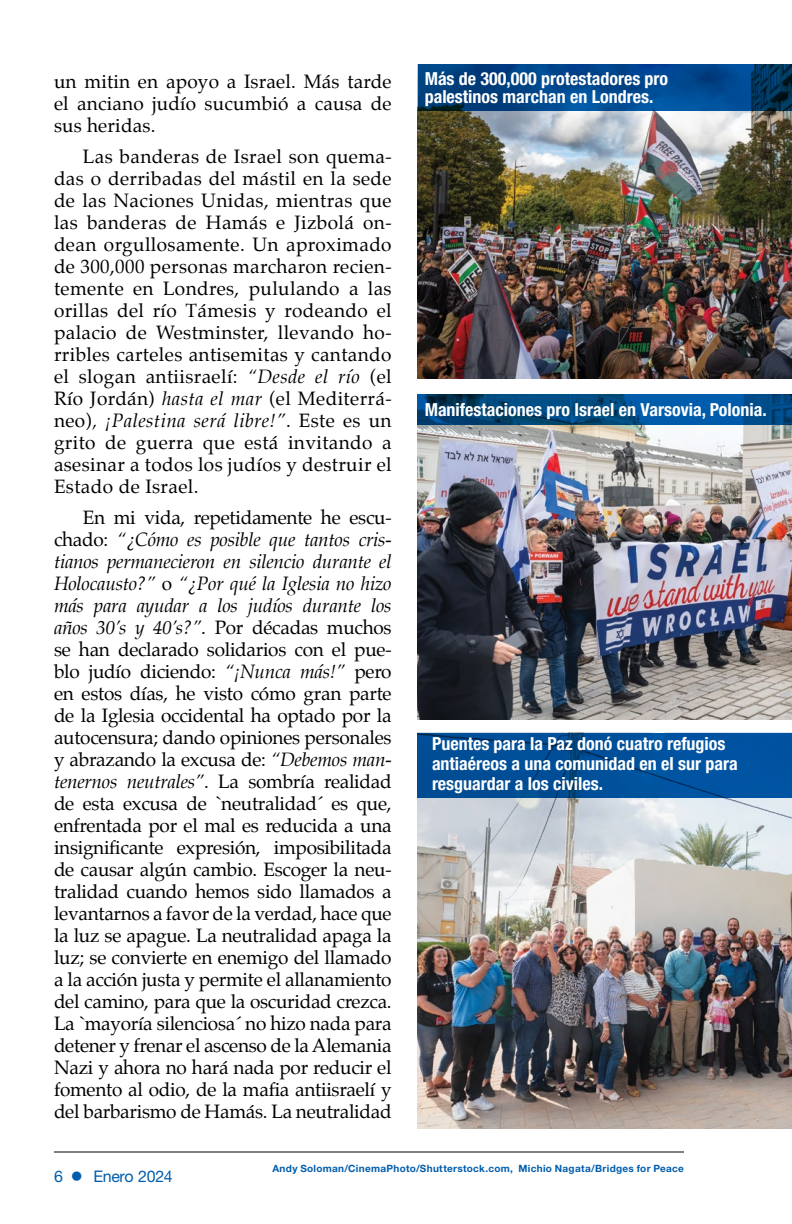
<style>
.page{position:relative;width:792px;height:1224px;background:#fff}
.page>*{position:absolute;margin:0;border:0;box-sizing:border-box;transform-origin:0 0}
.t1{font:19px/22px "Palatino CE";letter-spacing:.01em;color:#000;text-align:justify}
.t2{font:700 condensed 18px/18px "Helvetica Neue LT Std";color:#fff}
.t3{font:16px "Helvetica Neue LT Std";letter-spacing:-.02em;color:#005dac}
.t4{font:700 10px "Helvetica Neue LT Std";letter-spacing:.03em;color:#005dac}
.s1{font-style:italic}
</style>
<div class="page">
<img style="left:418px;top:425px;width:374px;height:294px">
<svg style="left:417px;top:395px;width:375px;height:30px;background:#004b86"></svg>
<hr style="left:54px;top:1152px;width:630px;height:1px;background:#000">
<img style="left:418px;top:111px;width:374px;height:267px">
<img style="left:418px;top:798px;width:374px;height:330px">
<svg style="left:418px;top:733px;width:374px;height:65px;background:#004e98"></svg>
<svg style="left:418px;top:65px;width:374px;height:46px;background:#004384"></svg>
<p class="t1" style="left:54px;top:72px;width:339px">un mitin en apoyo a Israel. Más tarde el anciano judío sucumbió a causa de sus heridas.</p>
<p class="t1" style="left:54px;top:147px;width:339px;text-indent:29px">Las banderas de Israel son quema&shy;das o derribadas del mástil en la sede de las Naciones Unidas, mientras que las banderas de Hamás e Jizbolá on&shy;dean orgullosamente. Un aproximado de 300,000 personas marcharon recien&shy;temente en Londres, pululando a las orillas del río Támesis y rodeando el palacio de Westminster, llevando ho&shy;rribles carteles antisemitas y cantando el slogan antiisraelí: <span class="s1">“Desde el río</span> (el Río Jordán) <span class="s1">hasta el mar</span> (el Mediterrá&shy;neo)<span class="s1">, ¡Palestina será libre!”</span>. Este es un grito de guerra que está invitando a asesinar a todos los judíos y destruir el Estado de Israel.</p>
<p class="t1" style="left:54px;top:508px;width:339px;text-indent:29px">En mi vida, repetidamente he escu&shy;chado: <span class="s1">“¿Cómo es posible que tantos cris&shy;tianos permanecieron en silencio durante el Holocausto?”</span> o <span class="s1">“¿Por qué la Iglesia no hizo más para ayudar a los judíos durante los años 30’s y 40’s?”</span>. Por décadas muchos se han declarado solidarios con el pue&shy;blo judío diciendo: <span class="s1">“¡Nunca más!”</span> pero en estos días, he visto cómo gran parte de la Iglesia occidental ha optado por la autocensura; dando opiniones personales y abrazando la excusa de: <span class="s1">“Debemos man&shy;tenernos neutrales”</span>. La sombría realidad de esta excusa de `neutralidad´ es que, enfrentada por el mal es reducida a una insignificante expresión, imposibilitada de causar algún cambio. Escoger la neu&shy;tralidad cuando hemos sido llamados a levantarnos a favor de la verdad, hace que la luz se apague. La neutralidad apaga la luz; se convierte en enemigo del llamado a la acción justa y permite el allanamiento del camino, para que la oscuridad crezca.<br>La `mayoría silenciosa´ no hizo nada para detener y frenar el ascenso de la Alemania Nazi y ahora no hará nada por reducir el fomento al odio, de la mafia antiisraelí y del barbarismo de Hamás. La neutralidad</p>
<p class="t2" style="left:425px;top:69px;width:245px">Más de 300,000 protestadores pro palestinos marchan en Londres.</p>
<p class="t2" style="left:425px;top:401px;width:343px">Manifestaciones pro Israel en Varsovia, Polonia.</p>
<p class="t2" style="left:432px;top:734px;width:295px">Puentes para la Paz donó cuatro refugios</p>
<p class="t2" style="left:432px;top:754px;width:307px">antiaéreos a una comunidad en el sur para</p>
<p class="t2" style="left:432px;top:774px;width:173px">resguardar a los civiles.</p>
<p class="t3" style="left:54px;top:1166px;width:120px">6 ● Enero 2024</p>
<p class="t4" style="left:272px;top:1163px;width:413px">Andy Soloman/CinemaPhoto/Shutterstock.com, Michio Nagata/Bridges for Peace</p>
</div>
